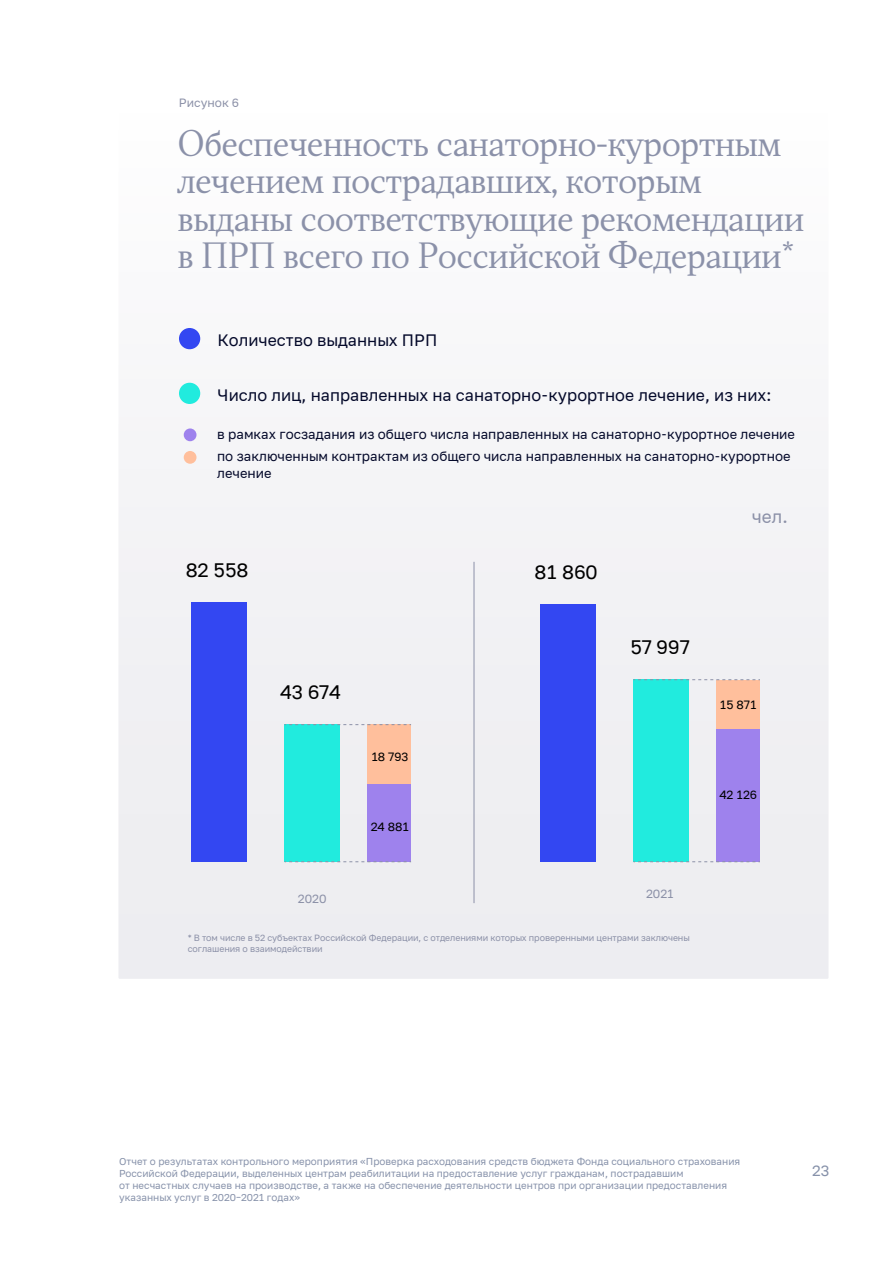
<style>
.page{position:relative;width:893px;height:1263px;background:#fff}
.page>*{position:absolute;margin:0;border:0;box-sizing:border-box;transform-origin:0 0}
.t1{font:300 33px/37.5px "TT Jenevers";letter-spacing:-.025em;color:#8b91a9}
.t2{font:19.5px "PT Russia Text";color:#000}
.t3{font:18px "PT Russia Text";color:#8c91a8}
.t4{font:16.5px "PT Russia Text";color:#04092a}
.t5{font:15px "PT Russia Text";color:#8792aa}
.t6{font:13.5px/22.5px "PT Russia Text";color:#04092a}
.t7{font:12px "PT Russia Text";color:#000}
.t8{font:12px "PT Russia Text";color:#8c91a8}
.t9{font:10.05px/12px "PT Russia Text";color:#8792aa}
.t10{font:9px/10.8px "PT Russia Text";letter-spacing:-.005em;color:#8c91a8}
</style>
<div class="page">
<div style="left:119px;top:328px;width:709px;height:651px;background:#f2f2f4"></div>
<div style="left:633px;top:680px;width:56px;height:182px;background:#21ebde"></div>
<div style="left:540px;top:605px;width:56px;height:257px;background:#3347f2"></div>
<div style="left:285px;top:725px;width:55px;height:137px;background:#21ebde"></div>
<div style="left:192px;top:602px;width:55px;height:260px;background:#3347f2"></div>
<div style="left:716px;top:680px;width:44px;height:49px;background:#ffbf9c"></div>
<div style="left:716px;top:729px;width:44px;height:133px;background:#9e82ed"></div>
<div style="left:367px;top:783px;width:44px;height:79px;background:#9e82ed"></div>
<div style="left:367px;top:724px;width:44px;height:59px;background:#ffbf9c"></div>
<svg style="left:633px;top:679px;width:127px;height:1px"></svg>
<svg style="left:633px;top:861px;width:127px;height:1px"></svg>
<svg style="left:285px;top:861px;width:126px;height:1px"></svg>
<svg style="left:285px;top:724px;width:126px;height:1px"></svg>
<hr style="left:474px;top:562px;width:1px;height:341px;background:#8c91a8">
<div style="left:179px;top:328px;width:21px;height:21px;background:#3347f2;border-radius:50%"></div>
<div style="left:184px;top:428px;width:12px;height:13px;background:#9e82ed;border-radius:50%"></div>
<div style="left:184px;top:451px;width:12px;height:13px;background:#ffbf9c;border-radius:50%"></div>
<div style="left:179px;top:383px;width:21px;height:21px;background:#21ebde;border-radius:50%"></div>
<p class="t8" style="left:179px;top:95px;width:61px">Рисунок 6</p>
<h1 class="t1" style="left:177px;top:125px;width:628px">Обеспеченность санаторно-курортным лечением пострадавших, которым выданы соответствующие рекомендации в ПРП всего по Российской Федерации*</h1>
<h3 class="t4" style="left:218px;top:331px;width:221px">Количество выданных ПРП</h3>
<h3 class="t4" style="left:218px;top:386px;width:555px">Число лиц, направленных на санаторно-курортное лечение, из них:</h3>
<h3 class="t6" style="left:217px;top:423px;width:579px">в рамках госзадания из общего числа направленных на санаторно-курортное лечение по заключенным контрактам из общего числа направленных на санаторно-курортное</h3>
<h3 class="t6" style="left:217px;top:461px;width:56px">лечение</h3>
<h2 class="t2" style="left:186px;top:559px;width:64px">82 558</h2>
<h2 class="t2" style="left:280px;top:681px;width:62px">43 674</h2>
<p class="t7" style="left:371px;top:749px;width:39px">18 793</p>
<p class="t7" style="left:371px;top:820px;width:40px">24 881</p>
<h2 class="t2" style="left:534px;top:561px;width:65px">81 860</h2>
<h2 class="t2" style="left:630px;top:636px;width:61px">57 997</h2>
<p class="t8" style="left:646px;top:886px;width:29px">2021</p>
<p class="t10" style="left:188px;top:932px;width:503px">* В том числе в 52 субъектах Российской Федерации, с отделениями которых проверенными центрами заключены соглашения о взаимодействии</p>
<p class="t8" style="left:298px;top:892px;width:30px">2020</p>
<h3 class="t3" style="left:752px;top:507px;width:37px">чел.</h3>
<p class="t7" style="left:720px;top:697px;width:38px">15 871</p>
<p class="t7" style="left:719px;top:788px;width:39px">42 126</p>
<p class="t9" style="left:119px;top:1155px;width:623px">Отчет о результатах контрольного мероприятия «Проверка расходования средств бюджета Фонда социального страхования Российской Федерации, выделенных центрам реабилитации на предоставление услуг гражданам, пострадавшим<br>от несчастных случаев на производстве, а также на обеспечение деятельности центров при организации предоставления указанных услуг в 2020–2021 годах»</p>
<h3 class="t5" style="left:812px;top:1162px;width:19px">23</h3>
</div>
